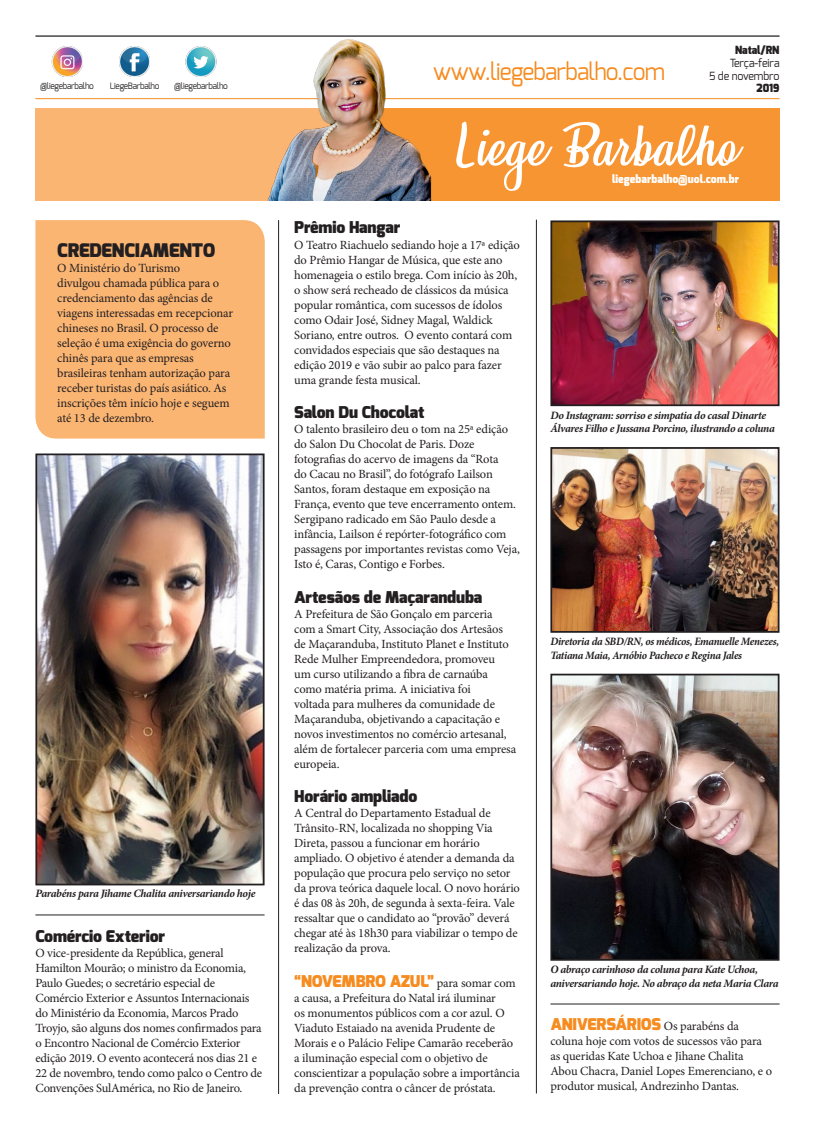
<style>
.page{position:relative;width:815px;height:1124px;background:#fff}
.page>*{position:absolute;margin:0;border:0;box-sizing:border-box;transform-origin:0 0}
.t1{font:51.25px "Honeymoon Personal Use";color:#fff}
.Assinatura{font:23.88px "Exo";letter-spacing:-.03em;color:#f68b1f;scale:.95 1}
.t2{font:900 18.75px "Exo";letter-spacing:-.01em;color:#231f20}
.t3{font:900 16.25px "Exo";letter-spacing:-.01em;color:#231f20}
.t4{font:900 16.25px "Exo";letter-spacing:-.01em;color:#f68b1f}
.t5{font:12.5px/15px "Minion Pro";letter-spacing:-.01em;color:#231f20}
.t6{font:italic 700 11.25px/13.5px "Minion Pro";letter-spacing:-.03em;color:#231f20}
.t7{font:italic 700 11.25px/13.5px "Minion Pro";letter-spacing:-.03em;color:#231f20;scale:.96 1}
.Assinatura-2{font:900 11.25px "Exo";color:#fff;scale:.95 1}
.Assinatura-3{font:11.25px "Exo";letter-spacing:-.01em;color:#231f20;scale:.95 1}
.Assinatura-4{font:900 11.25px "Exo";letter-spacing:-.01em;color:#231f20;scale:.95 1}
.Assinatura-5{font:8.75px "Exo";letter-spacing:-.03em;color:#231f20;scale:.95 1}
.s1{font-family:"Minion Pro";font-weight:400;font-size:12.5px;color:#231f20}
</style>
<div class="page">
<hr style="left:35px;top:35px;width:745px;height:2px;background:#231f20">
<hr style="left:35px;top:98px;width:745px;height:1px;background:#f68b1f">
<img style="left:52px;top:47px;width:30px;height:30px">
<img style="left:119px;top:47px;width:31px;height:30px">
<img style="left:186px;top:47px;width:30px;height:30px">
<div style="left:35px;top:108px;width:745px;height:93px;background:#fbb573"></div>
<div style="left:331px;top:108px;width:449px;height:93px;background:#f79532"></div>
<img style="left:242px;top:35px;width:235px;height:166px">
<hr style="left:550px;top:1003px;width:230px;height:1px;background:#231f20">
<img style="left:553px;top:676px;width:223px;height:281px">
<div style="left:550px;top:673px;width:229px;height:287px;border:2px solid #231f20"></div>
<img style="left:553px;top:223px;width:224px;height:180px">
<div style="left:550px;top:220px;width:230px;height:186px;border:2px solid #231f20"></div>
<img style="left:553px;top:450px;width:223px;height:179px">
<div style="left:550px;top:447px;width:229px;height:185px;border:2px solid #231f20"></div>
<div style="left:35px;top:220px;width:230px;height:218px;background:#fbb573"></div>
<hr style="left:35px;top:914px;width:230px;height:1px;background:#231f20">
<hr style="left:278px;top:220px;width:1px;height:873px;background:#231f20">
<hr style="left:536px;top:219px;width:1px;height:874px;background:#231f20">
<img style="left:38px;top:456px;width:224px;height:426px">
<div style="left:35px;top:453px;width:230px;height:432px;border:2px solid #231f20"></div>
<p class="Assinatura-5" style="left:40px;top:80px;width:58px">@liegebarbalho</p>
<p class="Assinatura-5" style="left:110px;top:80px;width:54px">LiegeBarbalho</p>
<p class="Assinatura-5" style="left:174px;top:80px;width:58px">@liegebarbalho</p>
<p class="t2" style="left:57px;top:238px;width:160px">CREDENCIAMENTO</p>
<p class="t5" style="left:57px;top:260px;width:177px">O Ministério do Turismo<br>divulgou chamada pública para o credenciamento das agências de viagens interessadas em recepcionar chineses no Brasil. O processo de seleção é uma exigência do governo chinês para que as empresas brasileiras tenham autorização para receber turistas do país asiático. As inscrições têm início hoje e seguem até 13 de dezembro.</p>
<p class="t6" style="left:35px;top:886px;width:222px">Parabéns para Jihame Chalita aniversariando hoje</p>
<p class="t3" style="left:35px;top:925px;width:131px">Comércio Exterior</p>
<p class="t5" style="left:35px;top:945px;width:228px">O vice-presidente da República, general Hamilton Mourão; o ministro da Economia, Paulo Guedes; o secretário especial de Comércio Exterior e Assuntos Internacionais do Ministério da Economia, Marcos Prado Troyjo, são alguns dos nomes confirmados para o Encontro Nacional de Comércio Exterior edição 2019. O evento acontecerá nos dias 21 e 22 de novembro, tendo como palco o Centro de Convenções SulAmérica, no Rio de Janeiro.</p>
<p class="Assinatura-4" style="left:735px;top:43px;width:48px">Natal/RN</p>
<p class="Assinatura-3" style="left:730px;top:56px;width:54px">Terça-feira</p>
<p class="Assinatura-3" style="left:709px;top:68px;width:76px">5 de novembro</p>
<p class="Assinatura-4" style="left:757px;top:81px;width:26px">2019</p>
<p class="t1" style="left:458px;top:117px;width:281px">Liege Barbalho</p>
<p class="Assinatura" style="left:433px;top:56px;width:246px">www.liegebarbalho.com</p>
<p class="Assinatura-2" style="left:612px;top:171px;width:135px">liegebarbalho@uol.com.br</p>
<p class="t3" style="left:294px;top:217px;width:108px">Prêmio Hangar</p>
<p class="t5" style="left:294px;top:237px;width:227px">O Teatro Riachuelo sediando hoje a 17ª edição do Prêmio Hangar de Música, que este ano homenageia o estilo brega. Com início às 20h, o show será recheado de clássicos da música popular romântica, com sucessos de ídolos como Odair José, Sidney Magal, Waldick Soriano, entre outros. O evento contará com convidados especiais que são destaques na edição 2019 e vão subir ao palco para fazer uma grande festa musical.</p>
<p class="t3" style="left:294px;top:402px;width:132px">Salon Du Chocolat</p>
<p class="t5" style="left:294px;top:421px;width:227px">O talento brasileiro deu o tom na 25ª edição do Salon Du Chocolat de Paris. Doze fotografias do acervo de imagens da “Rota<br>do Cacau no Brasil”, do fotógrafo Lailson Santos, foram destaque em exposição na França, evento que teve encerramento ontem.<br>Sergipano radicado em São Paulo desde a infância, Lailson é repórter-fotográfico com passagens por importantes revistas como Veja, Isto é, Caras, Contigo e Forbes.</p>
<p class="t3" style="left:294px;top:586px;width:190px">Artesãos de Maçaranduba</p>
<p class="t5" style="left:294px;top:606px;width:224px">A Prefeitura de São Gonçalo em parceria com a Smart City, Associação dos Artesãos de Maçaranduba, Instituto Planet e Instituto Rede Mulher Empreendedora, promoveu<br>um curso utilizando a fibra de carnaúba como matéria prima. A iniciativa foi<br>voltada para mulheres da comunidade de Maçaranduba, objetivando a capacitação e novos investimentos no comércio artesanal, além de fortalecer parceria com uma empresa europeia.</p>
<p class="t3" style="left:294px;top:786px;width:125px">Horário ampliado</p>
<p class="t5" style="left:294px;top:805px;width:227px">A Central do Departamento Estadual de Trânsito-RN, localizada no shopping Via Direta, passou a funcionar em horário ampliado. O objetivo é atender a demanda da população que procura pelo serviço no setor da prova teórica daquele local. O novo horário é das 08 às 20h, de segunda à sexta-feira. Vale ressaltar que o candidato ao “provão” deverá chegar até às 18h30 para viabilizar o tempo de realização da prova.</p>
<p class="t4" style="left:294px;top:970px;width:223px">“NOVEMBRO AZUL” <span class="s1">para somar com</span></p>
<p class="t5" style="left:294px;top:990px;width:227px">a causa, a Prefeitura do Natal irá iluminar<br>os monumentos públicos com a cor azul. O Viaduto Estaiado na avenida Prudente de Morais e o Palácio Felipe Camarão receberão a iluminação especial com o objetivo de conscientizar a população sobre a importância da prevenção contra o câncer de próstata.</p>
<p class="t6" style="left:550px;top:408px;width:226px">Do Instagram: sorriso e simpatia do casal Dinarte<br>Álvares Filho e Jussana Porcino, ilustrando a coluna</p>
<p class="t7" style="left:550px;top:634px;width:240px">Diretoria da SBD/RN, os médicos, Emanuelle Menezes,<br>Tatiana Maia, Arnóbio Pacheco e Regina Jales</p>
<p class="t6" style="left:550px;top:962px;width:230px">O abraço carinhoso da coluna para Kate Uchoa, aniversariando hoje. No abraço da neta Maria Clara</p>
<p class="t4" style="left:550px;top:1013px;width:190px">ANIVERSÁRIOS <span class="s1">Os parabéns da</span></p>
<p class="t5" style="left:550px;top:1033px;width:223px">coluna hoje com votos de sucessos vão para as queridas Kate Uchoa e Jihane Chalita Abou Chacra, Daniel Lopes Emerenciano, e o produtor musical, Andrezinho Dantas.</p>
</div>
